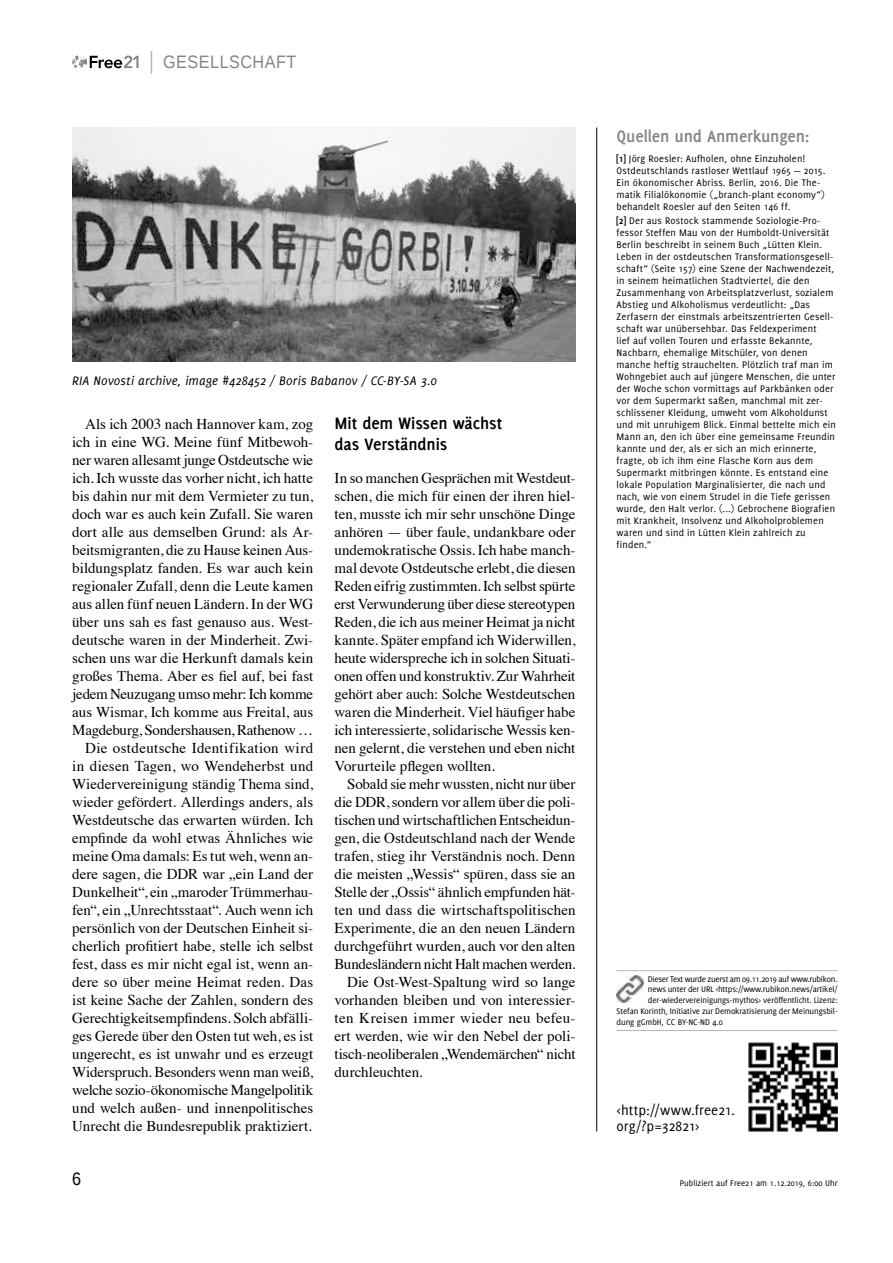
<style>
.page{position:relative;width:893px;height:1263px;background:#fff}
.page>*{position:absolute;margin:0;border:0;box-sizing:border-box;transform-origin:0 0}
.t1{font:700 18px/21px "Delicious";letter-spacing:-.005em;color:#000}
.t2{font:700 18px "Delicious";letter-spacing:-.01em;color:#868686}
.t3{font:18px "Liberation Sans";letter-spacing:.03em;color:#868686;scale:.9 1}
.t4{font:18px "Liberation Sans";color:#000;scale:.9 1}
.t5{font:15px/18px "Times";color:#000;text-align:right}
.t6{font:15px "Times";letter-spacing:-.02em;color:#000}
.t7{font:15px/16.5px "Delicious";letter-spacing:.005em;color:#000}
.t8{font:15px "Times";letter-spacing:.025em;color:#000}
.t9{font:italic 13.5px "Delicious";letter-spacing:.01em;color:#000}
.t10{font:10.5px/12px "Delicious";letter-spacing:.015em;color:#000}
.t11{font:9px "Delicious";letter-spacing:-.01em;color:#000}
.t12{font:9px "Delicious";letter-spacing:-.03em;color:#000}
.s1{font-weight:700}
</style>
<div class="page">
<svg style="left:72px;top:55px;width:67px;height:13px"></svg>
<svg style="left:151px;top:51px;width:1px;height:23px"></svg>
<img style="left:748px;top:1042px;width:90px;height:89px">
<hr style="left:617px;top:970px;width:221px;height:1px;background:#b6b6b6">
<hr style="left:617px;top:1030px;width:221px;height:1px;background:#b6b6b6">
<img style="left:617px;top:975px;width:27px;height:27px">
<hr style="left:596px;top:128px;width:1px;height:1003px;background:#000">
<img style="left:72px;top:128px;width:503px;height:233px">
<p class="t3" style="left:163px;top:52px;width:149px">GESELLSCHAFT</p>
<p class="t9" style="left:72px;top:373px;width:366px">RIA Novosti archive, image #428452 / Boris Babanov / CC-BY-SA 3.0</p>
<p class="t5" style="left:72px;top:414px;width:242px">Als ich 2003 nach Hannover kam, zog ich in eine WG. Meine fünf Mitbewoh&shy;ner waren allesamt junge Ostdeutsche wie ich. Ich wusste das vorher nicht, ich hatte bis dahin nur mit dem Vermieter zu tun, doch war es auch kein Zufall. Sie waren dort alle aus demselben Grund: als Ar&shy;beitsmigranten, die zu Hause keinen Aus&shy;bildungsplatz fanden. Es war auch kein regionaler Zufall, denn die Leute kamen aus allen fünf neuen Ländern. In der WG über uns sah es fast genauso aus. West&shy;deutsche waren in der Minderheit. Zwi&shy;schen uns war die Herkunft damals kein großes Thema. Aber es fiel auf, bei fast jedem Neuzugang umso mehr: Ich komme aus Wismar, Ich komme aus Freital, aus Magdeburg, Sondershausen, Rathenow … Die ostdeutsche Identifikation wird in diesen Tagen, wo Wendeherbst und Wiedervereinigung ständig Thema sind, wieder gefördert. Allerdings anders, als Westdeutsche das erwarten würden. Ich empfinde da wohl etwas Ähnliches wie meine Oma damals: Es tut weh, wenn an&shy;dere sagen, die DDR war „ein Land der Dunkelheit“, ein „maroder Trümmerhau&shy;fen“, ein „Unrechtsstaat“. Auch wenn ich persönlich von der Deutschen Einheit si&shy;cherlich profitiert habe, stelle ich selbst fest, dass es mir nicht egal ist, wenn an&shy;dere so über meine Heimat reden. Das ist keine Sache der Zahlen, sondern des Gerechtigkeitsempfindens. Solch abfälli&shy;ges Gerede über den Osten tut weh, es ist ungerecht, es ist unwahr und es erzeugt Widerspruch. Besonders wenn man weiß, welche sozio-ökonomische Mangelpolitik und welch außen- und innenpolitisches Unrecht die Bundesrepublik praktiziert.</p>
<p class="t1" style="left:334px;top:413px;width:169px">Mit dem Wissen wächst das Verständnis</p>
<p class="t5" style="left:334px;top:468px;width:242px;text-align:justify">In so manchen Gesprächen mit Westdeut&shy;schen, die mich für einen der ihren hiel&shy;ten, musste ich mir sehr unschöne Dinge anhören — über faule, undankbare oder undemokratische Ossis. Ich habe manch&shy;mal devote Ostdeutsche erlebt, die diesen Reden eifrig zustimmten. Ich selbst spürte erst Verwunderung über diese stereotypen Reden, die ich aus meiner Heimat ja nicht kannte. Später empfand ich Widerwillen, heute widerspreche ich in solchen Situati&shy;onen offen und konstruktiv. Zur Wahrheit gehört aber auch: Solche Westdeutschen waren die Minderheit. Viel häufiger habe ich interessierte, solidarische Wessis ken&shy;nen gelernt, die verstehen und eben nicht Vorurteile pflegen wollten.</p>
<p class="t5" style="left:347px;top:774px;width:230px">Sobald sie mehr wussten, nicht nur über</p>
<p class="t5" style="left:334px;top:792px;width:242px">die DDR, sondern vor allem über die poli-</p>
<p class="t5" style="left:334px;top:810px;width:242px">tischen und wirtschaftlichen Entscheidun-</p>
<p class="t5" style="left:334px;top:828px;width:242px">gen, die Ostdeutschland nach der Wende</p>
<p class="t5" style="left:334px;top:846px;width:242px">trafen, stieg ihr Verständnis noch. Denn</p>
<p class="t5" style="left:334px;top:864px;width:242px">die meisten „Wessis“ spüren, dass sie an</p>
<p class="t5" style="left:334px;top:882px;width:242px">Stelle der „Ossis“ ähnlich empfunden hät-</p>
<p class="t5" style="left:334px;top:900px;width:242px">ten und dass die wirtschaftspolitischen</p>
<p class="t5" style="left:334px;top:918px;width:242px">Experimente, die an den neuen Ländern</p>
<p class="t5" style="left:334px;top:936px;width:242px">durchgeführt wurden, auch vor den alten</p>
<p class="t6" style="left:334px;top:950px;width:242px">Bundesländern nicht Halt machen werden.</p>
<p class="t5" style="left:347px;top:972px;width:230px">Die Ost-West-Spaltung wird so lange</p>
<p class="t5" style="left:334px;top:990px;width:242px">vorhanden bleiben und von interessier-</p>
<p class="t8" style="left:334px;top:1004px;width:242px">ten Kreisen immer wieder neu befeu-</p>
<p class="t5" style="left:334px;top:1026px;width:242px">ert werden, wie wir den Nebel der poli-</p>
<p class="t5" style="left:334px;top:1044px;width:242px">tisch-neoliberalen „Wendemärchen“ nicht</p>
<p class="t5" style="left:334px;top:1062px;width:90px">durchleuchten.</p>
<p class="t2" style="left:617px;top:125px;width:194px">Quellen und Anmerkungen:</p>
<p class="t10" style="left:617px;top:152px;width:211px"><span class="s1">[1]</span> Jörg Roesler: Aufholen, ohne Einzuholen!<br>Ostdeutschlands rastloser Wettlauf 1965 — 2015.<br>Ein ökonomischer Abriss. Berlin, 2016. Die The&shy;matik Filialökonomie („branch-plant economy“) behandelt Roesler auf den Seiten 146 ff.</p>
<p class="t10" style="left:617px;top:215px;width:221px"><span class="s1">[2]</span> Der aus Rostock stammende Soziologie-Pro&shy;fessor Steffen Mau von der Humboldt-Universität Berlin beschreibt in seinem Buch „Lütten Klein.<br>Leben in der ostdeutschen Transformationsgesell&shy;schaft“ (Seite 157) eine Szene der Nachwendezeit, in seinem heimatlichen Stadtviertel, die den Zusammenhang von Arbeitsplatzverlust, sozialem Abstieg und Alkoholismus verdeutlicht: „Das Zerfasern der einstmals arbeitszentrierten Gesell&shy;schaft war unübersehbar. Das Feldexperiment<br>lief auf vollen Touren und erfasste Bekannte, Nachbarn, ehemalige Mitschüler, von denen manche heftig strauchelten. Plötzlich traf man im Wohngebiet auch auf jüngere Menschen, die unter der Woche schon vormittags auf Parkbänken oder vor dem Supermarkt saßen, manchmal mit zer&shy;schlissener Kleidung, umweht vom Alkoholdunst und mit unruhigem Blick. Einmal bettelte mich ein Mann an, den ich über eine gemeinsame Freundin kannte und der, als er sich an mich erinnerte, fragte, ob ich ihm eine Flasche Korn aus dem Supermarkt mitbringen könnte. Es entstand eine lokale Population Marginalisierter, die nach und nach, wie von einem Strudel in die Tiefe gerissen wurde, den Halt verlor. (...) Gebrochene Biografien mit Krankheit, Insolvenz und Alkoholproblemen waren und sind in Lütten Klein zahlreich zu finden.“</p>
<p class="t12" style="left:648px;top:974px;width:191px">Dieser Text wurde zuerst am 09.11.2019 auf www.rubikon.</p>
<p class="t11" style="left:648px;top:984px;width:191px">news unter der URL &lt;https://www.rubikon.news/artikel/</p>
<p class="t11" style="left:648px;top:995px;width:191px">der-wiedervereinigungs-mythos&gt; veröffentlicht. Lizenz:</p>
<p class="t11" style="left:617px;top:1006px;width:223px">Stefan Korinth, Initiative zur Demokratisierung der Meinungsbil-</p>
<p class="t11" style="left:617px;top:1017px;width:108px">dung gGmbH, CC BY-NC-ND 4.0</p>
<p class="t7" style="left:617px;top:1101px;width:120px">&lt;http://www.free21. org/?p=32821&gt;</p>
<p class="t4" style="left:72px;top:1169px;width:12px">6</p>
<p class="t11" style="left:680px;top:1178px;width:159px">Publiziert auf Free21 am 1.12.2019, 6:00 Uhr</p>
</div>
